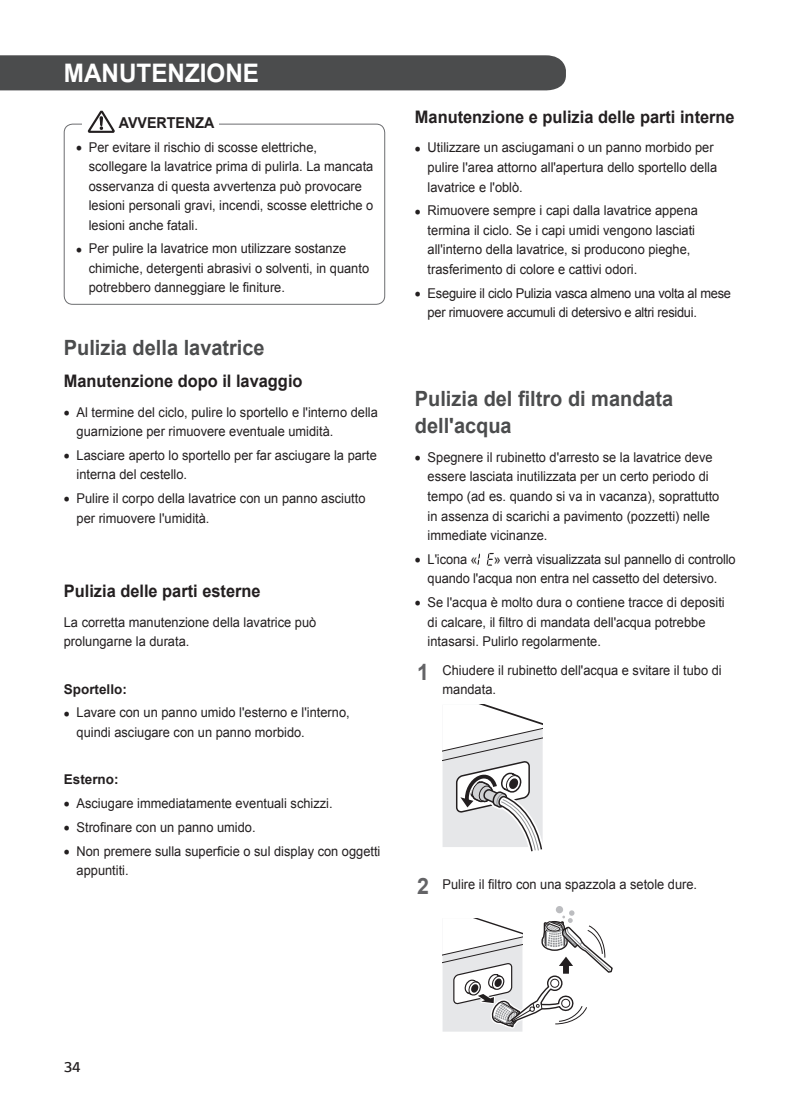
<style>
.page{position:relative;width:800px;height:1119px;background:#fff}
.page>*{position:absolute;margin:0;border:0;box-sizing:border-box;transform-origin:0 0}
.Heading1{font:700 25.5px "Arial";color:#fff;scale:.95 1}
.Body{font:700 22.5px "Arial";color:#636366;scale:.95 1}
.Heading2{font:700 21px/27px "Arial";color:#4b4c4d;scale:.95 1}
.Heading3{font:700 17.25px "Arial";color:#231f20;scale:.95 1}
.t1{font:700 15px "Arial";color:#231f20;scale:.95 1}
.t2{font:300 15px "LG Smart";color:#231f20}
.Body-2{font:13.5px/19.5px "Arial";color:#231f20;scale:.95 1}
.Body-3{font:13.5px/19.5px "Arial";letter-spacing:-.02em;color:#231f20;scale:.95 1}
.Bold{font:700 13.5px "Arial";color:#231f20}
</style>
<div class="page">
<div style="left:0;top:55px;width:566px;height:36px;background:#4b4c4d"></div>
<div style="left:64px;top:124px;width:321px;height:180px;border:1px solid #6c6d70;border-radius:9px"></div>
<div style="left:83px;top:119px;width:136px;height:12px;background:#fff"></div>
<svg style="left:88px;top:111px;width:27px;height:22px"></svg>
<svg style="left:477px;top:553px;width:3px;height:12px"></svg>
<svg style="left:486px;top:553px;width:8px;height:12px"></svg>
<svg style="left:442px;top:704px;width:101px;height:148px"></svg>
<svg style="left:555px;top:905px;width:8px;height:8px"></svg>
<svg style="left:442px;top:910px;width:170px;height:121px"></svg>
<p class="Heading1" style="left:64px;top:56px;width:207px">MANUTENZIONE</p>
<p class="t1" style="left:119px;top:113px;width:102px">AVVERTENZA</p>
<p class="Body-2" style="left:89px;top:137px;width:301px;text-indent:-13px">• Per evitare il rischio di scosse elettriche, scollegare la lavatrice prima di pulirla. La mancata osservanza di questa avvertenza può provocare lesioni personali gravi, incendi, scosse elettriche o lesioni anche fatali.</p>
<p class="Body-2" style="left:89px;top:239px;width:296px;text-indent:-13px">• Per pulire la lavatrice mon utilizzare sostanze chimiche, detergenti abrasivi o solventi, in quanto potrebbero danneggiare le finiture.</p>
<p class="Heading2" style="left:64px;top:335px;width:213px">Pulizia della lavatrice</p>
<p class="Heading3" style="left:64px;top:369px;width:253px">Manutenzione dopo il lavaggio</p>
<p class="Body-2" style="left:77px;top:402px;width:318px;text-indent:-13px">• Al termine del ciclo, pulire lo sportello e l'interno della guarnizione per rimuovere eventuale umidità.</p>
<p class="Body-2" style="left:77px;top:445px;width:317px;text-indent:-13px">• Lasciare aperto lo sportello per far asciugare la parte interna del cestello.</p>
<p class="Body-2" style="left:77px;top:489px;width:305px;text-indent:-13px">• Pulire il corpo della lavatrice con un panno asciutto per rimuovere l'umidità.</p>
<p class="Heading3" style="left:64px;top:579px;width:209px">Pulizia delle parti esterne</p>
<p class="Body-2" style="left:64px;top:612px;width:267px">La corretta manutenzione della lavatrice può prolungarne la durata.</p>
<p class="Bold" style="left:64px;top:679px;width:65px">Sportello:</p>
<p class="Body-2" style="left:77px;top:703px;width:289px;text-indent:-13px">• Lavare con un panno umido l'esterno e l'interno, quindi asciugare con un panno morbido.</p>
<p class="Bold" style="left:64px;top:770px;width:56px">Esterno:</p>
<p class="Body-2" style="left:64px;top:793px;width:284px">• Asciugare immediatamente eventuali schizzi.</p>
<p class="Body-2" style="left:64px;top:817px;width:203px">• Strofinare con un panno umido.</p>
<p class="Body-2" style="left:77px;top:841px;width:321px;text-indent:-13px">• Non premere sulla superficie o sul display con oggetti appuntiti.</p>
<p class="Heading3" style="left:415px;top:106px;width:338px">Manutenzione e pulizia delle parti interne</p>
<p class="Body-2" style="left:427px;top:138px;width:306px;text-indent:-13px">• Utilizzare un asciugamani o un panno morbido per pulire l'area attorno all'apertura dello sportello della lavatrice e l'oblò.</p>
<p class="Body-2" style="left:427px;top:201px;width:286px;text-indent:-13px">• Rimuovere sempre i capi dalla lavatrice appena termina il ciclo. Se i capi umidi vengono lasciati all'interno della lavatrice, si producono pieghe, trasferimento di colore e cattivi odori.</p>
<p class="Body-3" style="left:427px;top:283px;width:321px;text-indent:-13px">• Eseguire il ciclo Pulizia vasca almeno una volta al mese per rimuovere accumuli di detersivo e altri residui.</p>
<p class="Heading2" style="left:415px;top:385px;width:273px">Pulizia del filtro di mandata dell'acqua</p>
<p class="Body-2" style="left:427px;top:447px;width:308px;text-indent:-13px">• Spegnere il rubinetto d'arresto se la lavatrice deve essere lasciata inutilizzata per un certo periodo di tempo (ad es. quando si va in vacanza), soprattutto in assenza di scarichi a pavimento (pozzetti) nelle immediate vicinanze.</p>
<p class="Body-2" style="left:415px;top:549px;width:339px;text-align:center">• L'icona « » verrà visualizzata sul pannello di controllo quando l'acqua non entra nel cassetto del detersivo.</p>
<p class="Body-2" style="left:427px;top:592px;width:314px;text-indent:-13px">• Se l'acqua è molto dura o contiene tracce di depositi di calcare, il filtro di mandata dell'acqua potrebbe intasarsi. Pulirlo regolarmente.</p>
<p class="Body" style="left:417px;top:657px;width:14px">1</p>
<p class="Body-2" style="left:442px;top:660px;width:295px">Chiudere il rubinetto dell'acqua e svitare il tubo di mandata.</p>
<p class="Body" style="left:417px;top:871px;width:14px">2</p>
<p class="Body-2" style="left:442px;top:874px;width:269px">Pulire il filtro con una spazzola a setole dure.</p>
<p class="t2" style="left:64px;top:1057px;width:18px">34</p>
</div>
